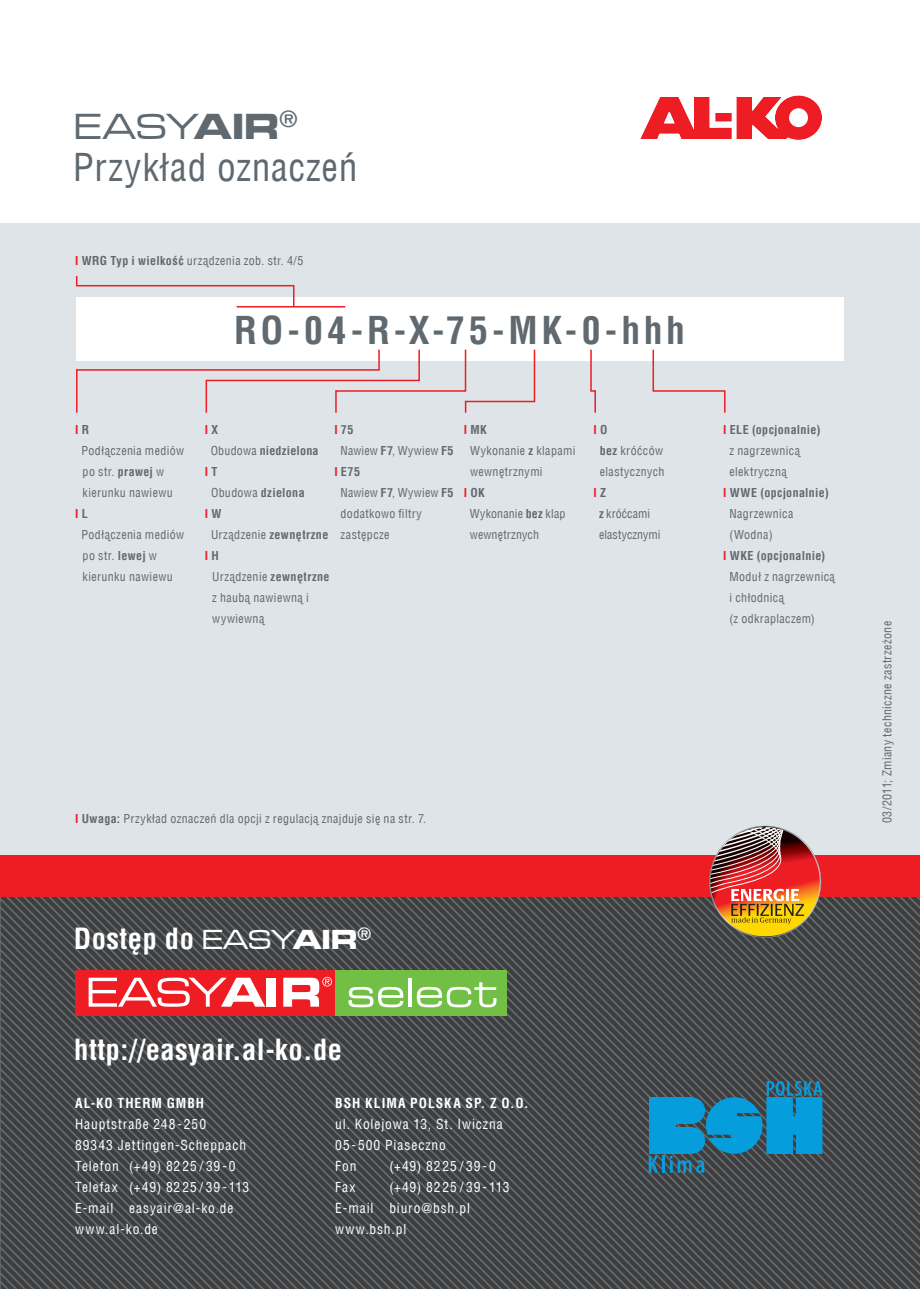
<style>
.page{position:relative;width:920px;height:1290px;background:#fff}
.page>*{position:absolute;margin:0;border:0;box-sizing:border-box;transform-origin:0 0}
.t1{font:700 condensed 37.5px "Helvetica Com";letter-spacing:.095em;color:#5f696f}
.t2{font:condensed 37.5px "Helvetica Com";letter-spacing:.02em;color:#5f696f}
.t3{font:500 expanded 37.5px "Microgramma Com";color:#5f696f}
.t4{font:700 condensed 28.5px "Helvetica Com";letter-spacing:.015em;color:#fff}
.t5{font:condensed 13.5px/21px "Helvetica Com";letter-spacing:.065em;color:#fff}
.t6{font:700 condensed 13.5px "Helvetica Com";letter-spacing:.07em;color:#fff}
.t7{font:condensed 12px "Helvetica Com";letter-spacing:.03em;color:#5f696f}
.t8{font:700 condensed 12px "Helvetica Com";letter-spacing:.025em;color:#5f696f}
.t9{font:700 condensed 12px "Helvetica Com";color:#ee1d23}
.t10{font:condensed 12px "Helvetica Com";color:#5f696f}
.t11{font:condensed 12px "Helvetica Com";letter-spacing:.01em;color:#5f696f}
.t12{font:condensed 12px "Helvetica Com";letter-spacing:.005em;color:#5f696f}
.s1{font-weight:700}
.s2{font-weight:700;color:#ee1d23}
.s3{color:#5f696f}
.s4{font-weight:400}
.s5{color:#ee1d23}
.s6{font-family:"Microgramma Com";font-weight:500;font-stretch:expanded}
.s7{font-family:"Microgramma Com";font-stretch:expanded}
</style>
<div class="page">
<svg style="left:640px;top:95px;width:182px;height:45px"></svg>
<svg style="left:0;top:897px;width:455px;height:391px;background:#494b4d"></svg>
<svg style="left:455px;top:897px;width:193px;height:391px;background:#484b4d"></svg>
<div style="left:0;top:855px;width:918px;height:42px;background:#ee1d23"></div>
<div style="left:0;top:223px;width:918px;height:632px;background:#dfe4e8"></div>
<div style="left:76px;top:297px;width:767px;height:63px;background:#fff"></div>
<svg style="left:76px;top:275px;width:219px;height:33px"></svg>
<hr style="left:236px;top:306px;width:109px;height:1px;background:#ee1d23">
<svg style="left:76px;top:349px;width:460px;height:64px"></svg>
<svg style="left:651px;top:349px;width:75px;height:64px"></svg>
<svg style="left:589px;top:349px;width:7px;height:64px"></svg>
<div style="left:75px;top:970px;width:260px;height:45px;background:#ee1d23"></div>
<div style="left:335px;top:970px;width:171px;height:45px;background:#71bf44"></div>
<svg style="left:89px;top:977px;width:176px;height:30px"></svg>
<div style="left:266px;top:977px;width:10px;height:29px;background:#fff"></div>
<svg style="left:348px;top:987px;width:55px;height:20px"></svg>
<hr style="left:408px;top:978px;width:3px;height:29px;background:#fff">
<svg style="left:417px;top:982px;width:79px;height:25px"></svg>
<svg style="left:283px;top:977px;width:49px;height:29px"></svg>
<svg style="left:0;top:1133px;width:302px;height:156px;background:#484b4d"></svg>
<svg style="left:648px;top:826px;width:272px;height:463px;background:#5d585b"></svg>
<h1 class="t3" style="left:74px;top:101px;width:225px">EASY<span class="s1">AIR</span><sup>®</sup></h1>
<h1 class="t2" style="left:73px;top:154px;width:286px">Przykład oznaczeń</h1>
<p class="t7" style="left:75px;top:257px;width:230px"><span class="s2">I</span> <span class="s1">WRG Typ i wielkość</span> urządzenia zob. str. 4/5</p>
<h1 class="t1" style="left:234px;top:317px;width:452px">RO-04-R-X-75-MK-0-hhh</h1>
<p class="t9" style="left:75px;top:425px;width:15px">I <span class="s3">R</span></p>
<p class="t7" style="left:81px;top:446px;width:104px">Podłączenia mediów</p>
<p class="t7" style="left:83px;top:467px;width:83px">po str. <span class="s1">prawej</span> w</p>
<p class="t7" style="left:83px;top:488px;width:92px">kierunku nawiewu</p>
<p class="t9" style="left:75px;top:509px;width:14px">I <span class="s3">L</span></p>
<p class="t7" style="left:81px;top:530px;width:104px">Podłączenia mediów</p>
<p class="t7" style="left:83px;top:551px;width:76px">po str. <span class="s1">lewej</span> w</p>
<p class="t7" style="left:83px;top:572px;width:92px">kierunku nawiewu</p>
<p class="t9" style="left:205px;top:425px;width:15px">I <span class="s3">X</span></p>
<p class="t8" style="left:211px;top:446px;width:109px"><span class="s4">Obudowa</span> niedzielona</p>
<p class="t9" style="left:205px;top:467px;width:14px">I <span class="s3">T</span></p>
<p class="t8" style="left:211px;top:488px;width:95px"><span class="s4">Obudowa</span> dzielona</p>
<p class="t9" style="left:205px;top:509px;width:18px">I <span class="s3">W</span></p>
<p class="t7" style="left:211px;top:530px;width:119px">Urządzenie <span class="s1">zewnętrzne</span></p>
<p class="t9" style="left:205px;top:551px;width:15px">I <span class="s3">H</span></p>
<p class="t7" style="left:212px;top:572px;width:119px">Urządzenie <span class="s1">zewnętrzne</span></p>
<p class="t7" style="left:212px;top:594px;width:98px">z haubą nawiewną i</p>
<p class="t7" style="left:212px;top:615px;width:54px">wywiewną</p>
<p class="t8" style="left:334px;top:425px;width:21px"><span class="s5">I</span> 75</p>
<p class="t7" style="left:340px;top:446px;width:114px">Nawiew <span class="s1">F7</span>, Wywiew <span class="s1">F5</span></p>
<p class="t8" style="left:334px;top:467px;width:27px"><span class="s5">I</span> E75</p>
<p class="t7" style="left:340px;top:488px;width:114px">Nawiew <span class="s1">F7</span>, Wywiew <span class="s1">F5</span></p>
<p class="t7" style="left:340px;top:509px;width:83px">dodatkowo filtry</p>
<p class="t7" style="left:340px;top:530px;width:50px">zastępcze</p>
<p class="t8" style="left:464px;top:425px;width:24px"><span class="s5">I</span> MK</p>
<p class="t7" style="left:470px;top:446px;width:107px">Wykonanie <span class="s1">z</span> klapami</p>
<p class="t7" style="left:470px;top:467px;width:74px">wewnętrznymi</p>
<p class="t8" style="left:464px;top:488px;width:22px"><span class="s5">I</span> OK</p>
<p class="t7" style="left:470px;top:509px;width:97px">Wykonanie <span class="s1">bez</span> klap</p>
<p class="t11" style="left:470px;top:530px;width:71px">wewnętrznych</p>
<p class="t9" style="left:593px;top:425px;width:15px">I <span class="s3">O</span></p>
<p class="t7" style="left:599px;top:446px;width:65px"><span class="s1">bez</span> króćców</p>
<p class="t7" style="left:599px;top:467px;width:66px">elastycznych</p>
<p class="t9" style="left:593px;top:488px;width:14px">I <span class="s3">Z</span></p>
<p class="t12" style="left:599px;top:509px;width:52px"><span class="s1">z</span> króćcami</p>
<p class="t10" style="left:599px;top:530px;width:63px">elastycznymi</p>
<p class="t8" style="left:723px;top:425px;width:99px"><span class="s5">I</span> ELE (opcjonalnie)</p>
<p class="t7" style="left:729px;top:446px;width:72px">z nagrzewnicą</p>
<p class="t7" style="left:729px;top:467px;width:59px">elektryczną</p>
<p class="t8" style="left:723px;top:488px;width:107px"><span class="s5">I</span> WWE (opcjonalnie)</p>
<p class="t7" style="left:729px;top:509px;width:65px">Nagrzewnica</p>
<p class="t7" style="left:729px;top:530px;width:45px">(Wodna)</p>
<p class="t8" style="left:723px;top:551px;width:103px"><span class="s5">I</span> WKE (opcjonalnie)</p>
<p class="t7" style="left:729px;top:572px;width:107px">Moduł z nagrzewnicą</p>
<p class="t7" style="left:729px;top:594px;width:56px">i chłodnicą</p>
<p class="t7" style="left:729px;top:615px;width:87px">(z odkraplaczem)</p>
<p class="t7" style="left:75px;top:815px;width:352px"><span class="s2">I</span> <span class="s1">Uwaga:</span> Przykład oznaczeń dla opcji z regulacją znajduje się na str. 7.</p>
<h2 class="t4" style="left:74px;top:929px;width:299px">Dostęp do <span class="s6">EASY</span><span class="s7">AIR</span><sup>®</sup></h2>
<h2 class="t4" style="left:74px;top:1039px;width:269px">http://easyair.al-ko.de</h2>
<p class="t6" style="left:75px;top:1098px;width:130px">AL-KO THERM GMBH</p>
<p class="t5" style="left:75px;top:1115px;width:176px">Hauptstraße 248-250<br>89343 Jettingen-Scheppach<br>Telefon (+49) 8225 / 39-0<br>Telefax (+49) 8225 / 39-113<br>E-mail easyair@al-ko.de www.al-ko.de</p>
<p class="t6" style="left:335px;top:1098px;width:195px">BSH KLIMA POLSKA SP. Z O.O.</p>
<p class="t5" style="left:335px;top:1115px;width:169px">ul. Kolejowa 13, St. Iwiczna<br>05-500 Piaseczno<br>Fon</p>
<p class="t5" style="left:389px;top:1157px;width:108px">(+49) 8225 / 39-0</p>
<p class="t5" style="left:335px;top:1178px;width:176px;text-indent:54px">(+49) 8225 / 39-113<br>E-mail biuro@bsh.pl www.bsh.pl</p>
<p class="t5" style="left:335px;top:1178px;width:22px">Fax</p>
<p class="t7" style="left:882px;top:823px;width:204px;rotate:-90deg">03/2011; Zmiany techniczne zastrzeżone</p>
</div>
